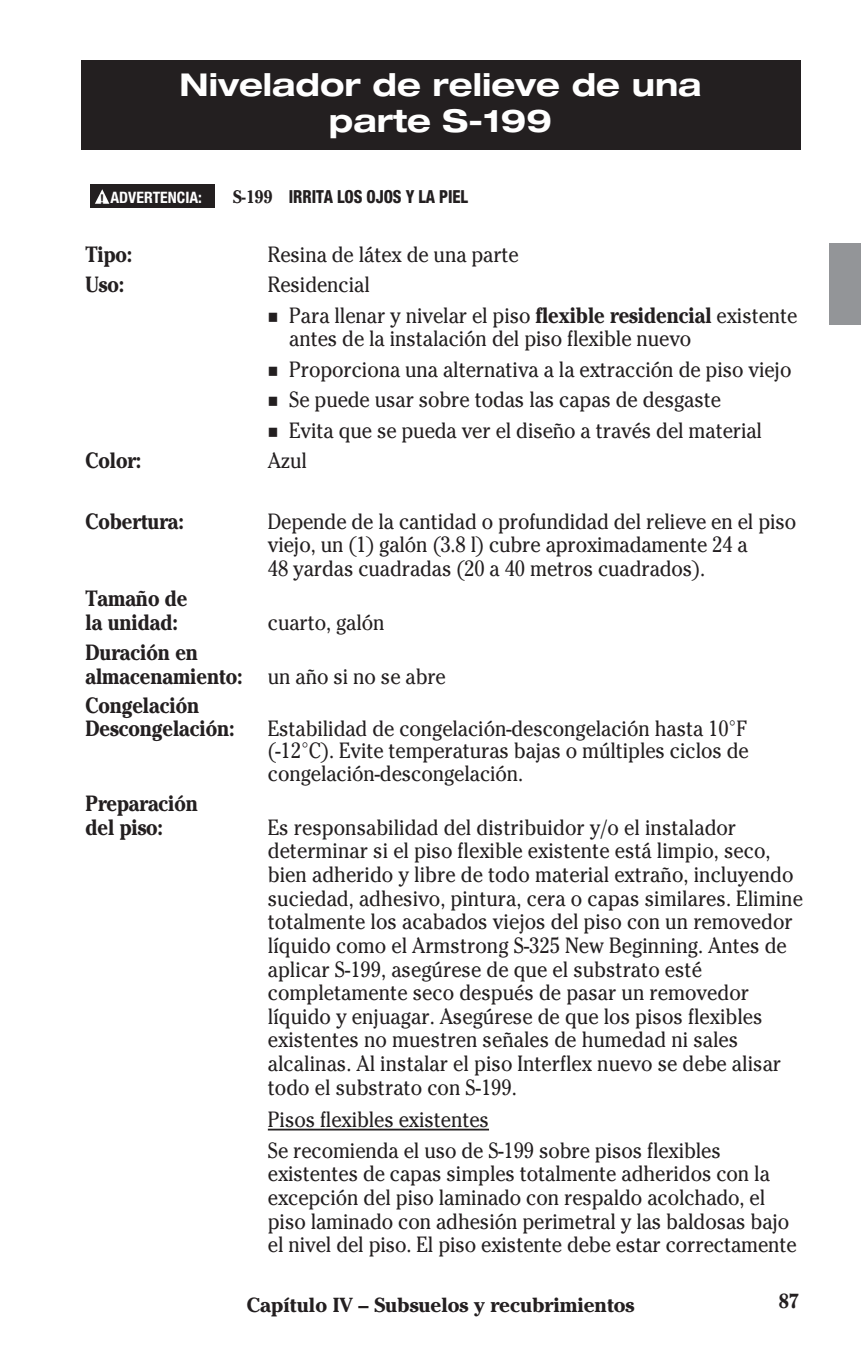
<style>
.page{position:relative;width:861px;height:1357px;background:#fff}
.page>*{position:absolute;margin:0;border:0;box-sizing:border-box;transform-origin:0 0}
.t1{font:700 expanded 31.5px/36px "Helvetica Neue";color:#fff;text-align:center}
.t2{font:22.05px/23.6px "Cheltenham";letter-spacing:-.005em;color:#231f20;scale:.9 1}
.t3{font:700 22.05px/23.6px "Cheltenham";letter-spacing:-.005em;color:#231f20;scale:.9 1}
.t4{font:700 20.25px "Cheltenham";letter-spacing:-.005em;color:#231f20}
.t5{font:700 20.25px "Cheltenham";letter-spacing:-.005em;color:#231f20;scale:.9 1}
.t6{font:800 condensed 18px "Helvetica Neue";letter-spacing:-.005em;color:#231f20;scale:.9 1}
.t7{font:700 condensed 15.75px "Helvetica Neue";color:#fff}
.s1{font-size:13.5px;color:#231f20}
.s2{font-family:"Cheltenham";font-weight:700;font-stretch:normal}
.s3{font-weight:700}
.s4{font-weight:400}
</style>
<div class="page">
<div style="left:829px;top:243px;width:32px;height:81px;background:#939598"></div>
<div style="left:90px;top:185px;width:124px;height:23px;background:#231f20"></div>
<svg style="left:95px;top:189px;width:14px;height:15px"></svg>
<hr style="left:268px;top:1128px;width:221px;height:2px;background:#231f20">
<div style="left:81px;top:61px;width:719px;height:89px;background:#231f20"></div>
<h1 class="t1" style="left:180px;top:69px;width:523px">Nivelador de relieve de una parte S-199</h1>
<p class="t7" style="left:100px;top:191px;width:103px"><span class="s1">!</span> ADVERTENCIA:</p>
<p class="t6" style="left:233px;top:190px;width:262px"><span class="s2">S-199</span> IRRITA LOS OJOS Y LA PIEL</p>
<p class="t3" style="left:86px;top:245px;width:54px">Tipo:</p>
<p class="t2" style="left:268px;top:243px;width:280px">Resina de látex de una parte</p>
<p class="t3" style="left:85px;top:275px;width:45px">Uso:</p>
<p class="t2" style="left:289px;top:270px;width:566px;line-height:30.4px;text-indent:-21px">Residencial<br>Para llenar y nivelar el piso <span class="s3">flexible residencial</span> existente</p>
<p class="t2" style="left:289px;top:324px;width:559px;line-height:30.4px">antes de la instalación del piso flexible nuevo Proporciona una alternativa a la extracción de piso viejo Se puede usar sobre todas las capas de desgaste<br>Evita que se pueda ver el diseño a través del material</p>
<p class="t3" style="left:85px;top:451px;width:64px">Color:</p>
<p class="t2" style="left:268px;top:448px;width:45px">Azul</p>
<p class="t3" style="left:85px;top:512px;width:111px">Cobertura:</p>
<p class="t2" style="left:268px;top:509px;width:588px">Depende de la cantidad o profundidad del relieve en el piso viejo, un (1) galón (3.8 l) cubre aproximadamente 24 a<br>48 yardas cuadradas (20 a 40 metros cuadrados).</p>
<p class="t3" style="left:85px;top:589px;width:115px">Tamaño de la unidad:</p>
<p class="t2" style="left:268px;top:610px;width:131px">cuarto, galón</p>
<p class="t3" style="left:85px;top:643px;width:402px">Duración en<br>almacenamiento: <span class="s4">un año si no se abre</span></p>
<p class="t3" style="left:85px;top:697px;width:167px;line-height:22.5px">Congelación<br>Descongelación:</p>
<p class="t2" style="left:268px;top:717px;width:536px;line-height:22.5px;text-align:justify">Estabilidad de congelación-descongelación hasta 10°F (-12°C). Evite temperaturas bajas o múltiples ciclos de congelación-descongelación.</p>
<p class="t3" style="left:85px;top:794px;width:127px">Preparación del piso:</p>
<p class="t2" style="left:268px;top:815px;width:596px">Es responsabilidad del distribuidor y/o el instalador determinar si el piso flexible existente está limpio, seco, bien adherido y libre de todo material extraño, incluyendo suciedad, adhesivo, pintura, cera o capas similares. Elimine totalmente los acabados viejos del piso con un removedor líquido como el Armstrong S-325 New Beginning. Antes de aplicar S-199, asegúrese de que el substrato esté completamente seco después de pasar un removedor líquido y enjuagar. Asegúrese de que los pisos flexibles existentes no muestren señales de humedad ni sales alcalinas. Al instalar el piso Interflex nuevo se debe alisar todo el substrato con S-199.</p>
<p class="t2" style="left:268px;top:1104px;width:505px;line-height:30.4px">Pisos flexibles existentes<br>Se recomienda el uso de S-199 sobre pisos flexibles</p>
<p class="t2" style="left:268px;top:1162px;width:589px">existentes de capas simples totalmente adheridos con la excepción del piso laminado con respaldo acolchado, el piso laminado con adhesión perimetral y las baldosas bajo el nivel del piso. El piso existente debe estar correctamente</p>
<p class="t4" style="left:247px;top:1297px;width:389px">Capítulo IV – Subsuelos y recubrimientos</p>
<p class="t5" style="left:778px;top:1294px;width:24px">87</p>
</div>
